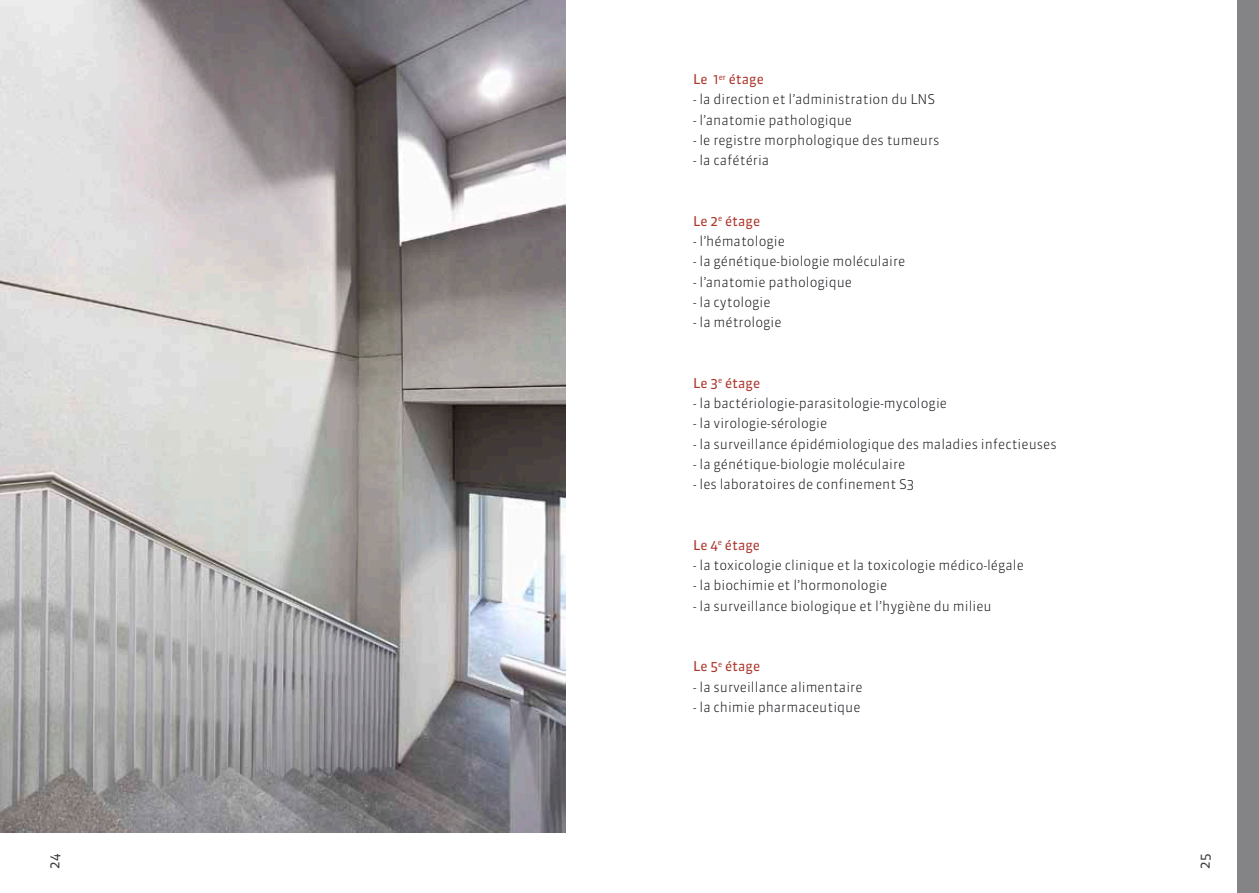
<style>
.page{position:relative;width:1259px;height:893px;background:#fff}
.page>*{position:absolute;margin:0;border:0;box-sizing:border-box;transform-origin:0 0}
.t1{font:300 13.5px "Sanuk";color:#1a171c}
.t2{font:13.5px "Sanuk";color:#ac362c}
.t3{font:13.5px "Sanuk";color:#3e3e40}
</style>
<div class="page">
<div style="left:1237px;top:0;width:22px;height:893px;background:#848486"></div>
<img style="left:0;top:0;width:566px;height:833px">
<p class="t2" style="left:693px;top:71px;width:72px">Le 1<sup>er</sup> étage</p>
<p class="t1" style="left:693px;top:91px;width:243px">- la direction et l’administration du LNS</p>
<p class="t1" style="left:693px;top:111px;width:160px">- l’anatomie pathologique</p>
<p class="t1" style="left:693px;top:131px;width:248px">- le registre morphologique des tumeurs</p>
<p class="t1" style="left:693px;top:152px;width:77px">- la cafétéria</p>
<p class="t2" style="left:693px;top:212px;width:68px">Le 2<sup>e</sup> étage</p>
<p class="t1" style="left:693px;top:233px;width:93px">- l’hématologie</p>
<p class="t1" style="left:693px;top:253px;width:214px">- la génétique-biologie moléculaire</p>
<p class="t1" style="left:693px;top:273px;width:160px">- l’anatomie pathologique</p>
<p class="t1" style="left:693px;top:293px;width:79px">- la cytologie</p>
<p class="t1" style="left:693px;top:314px;width:90px">- la métrologie</p>
<p class="t2" style="left:693px;top:374px;width:68px">Le 3<sup>e</sup> étage</p>
<p class="t1" style="left:693px;top:395px;width:255px">- la bactériologie-parasitologie-mycologie</p>
<p class="t1" style="left:693px;top:415px;width:135px">- la virologie-sérologie</p>
<p class="t1" style="left:693px;top:435px;width:365px">- la surveillance épidémiologique des maladies infectieuses</p>
<p class="t1" style="left:693px;top:455px;width:214px">- la génétique-biologie moléculaire</p>
<p class="t1" style="left:693px;top:476px;width:223px">- les laboratoires de confinement S3</p>
<p class="t2" style="left:693px;top:536px;width:68px">Le 4<sup>e</sup> étage</p>
<p class="t1" style="left:693px;top:557px;width:332px">- la toxicologie clinique et la toxicologie médico-légale</p>
<p class="t1" style="left:693px;top:577px;width:195px">- la biochimie et l’hormonologie</p>
<p class="t1" style="left:693px;top:597px;width:300px">- la surveillance biologique et l’hygiène du milieu</p>
<p class="t2" style="left:693px;top:658px;width:68px">Le 5<sup>e</sup> étage</p>
<p class="t1" style="left:693px;top:678px;width:171px">- la surveillance alimentaire</p>
<p class="t1" style="left:693px;top:698px;width:169px">- la chimie pharmaceutique</p>
<p class="t3" style="left:46px;top:869px;width:17px;rotate:-90deg">24</p>
<p class="t3" style="left:1196px;top:869px;width:17px;rotate:-90deg">25</p>
</div>
